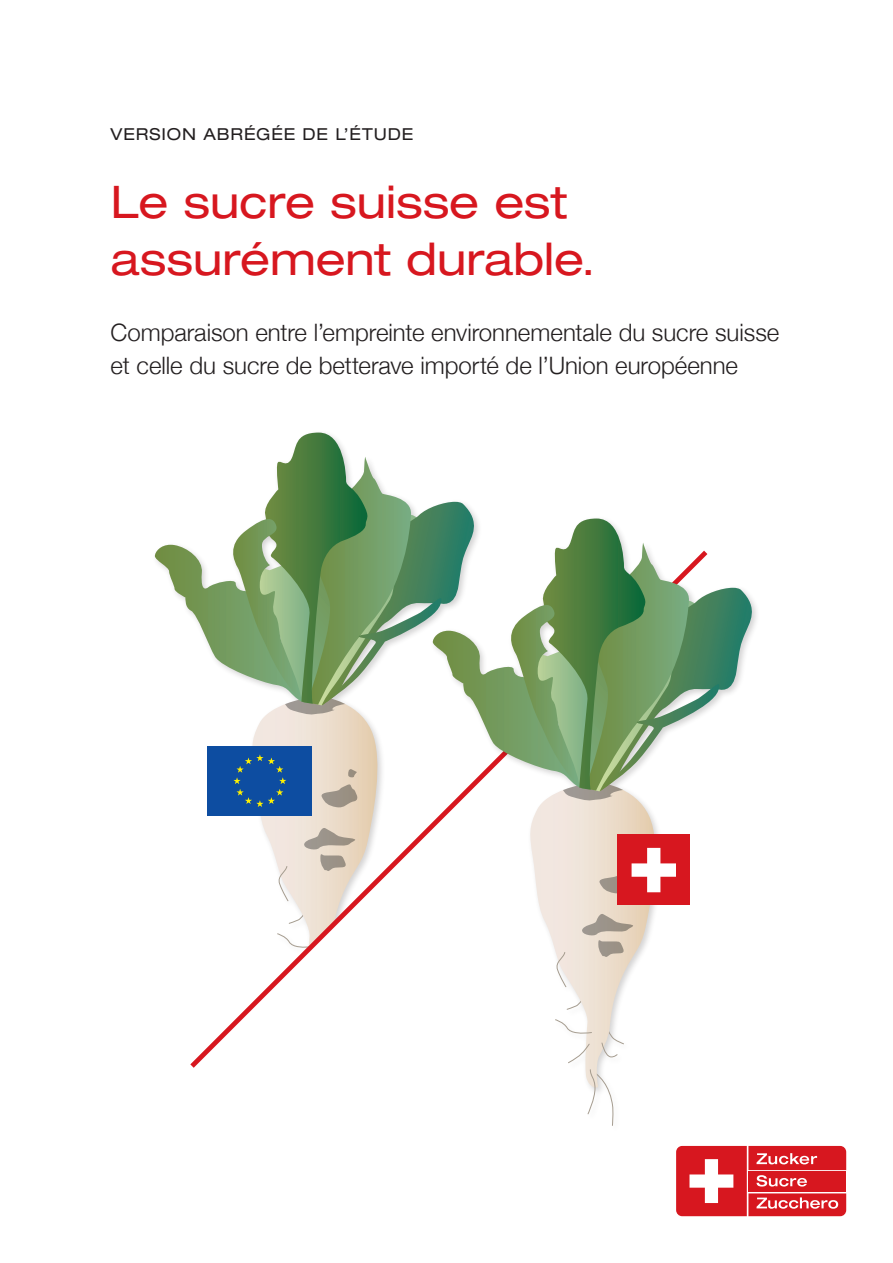
<style>
.page{position:relative;width:893px;height:1263px;background:#fff}
.page>*{position:absolute;margin:0;border:0;box-sizing:border-box;transform-origin:0 0}
.t1{font:expanded 45px/57px "Helvetica Neue LT";color:#d7171f}
.t2{font:300 24px/33px "Helvetica Neue";color:#231f20}
.t3{font:expanded 16.5px "Helvetica Neue LT";letter-spacing:.055em;color:#231f20}
.s1{font-family:"Helvetica Neue";font-stretch:normal}
</style>
<div class="page">
<svg style="left:676px;top:1146px;width:170px;height:70px;background:#de4046"></svg>
<svg style="left:155px;top:433px;width:602px;height:693px"></svg>
<p class="t3" style="left:111px;top:125px;width:304px">VERSION ABRÉGÉE DE L’ÉTUDE</p>
<h1 class="t1" style="left:111px;top:173px;width:485px">Le sucre suisse est assurément durable<span class="s1">.</span></h1>
<p class="t2" style="left:111px;top:315px;width:670px">Comparaison entre l’empreinte environnementale du sucre suisse et celle du sucre de betterave importé de l’Union européenne</p>
</div>
